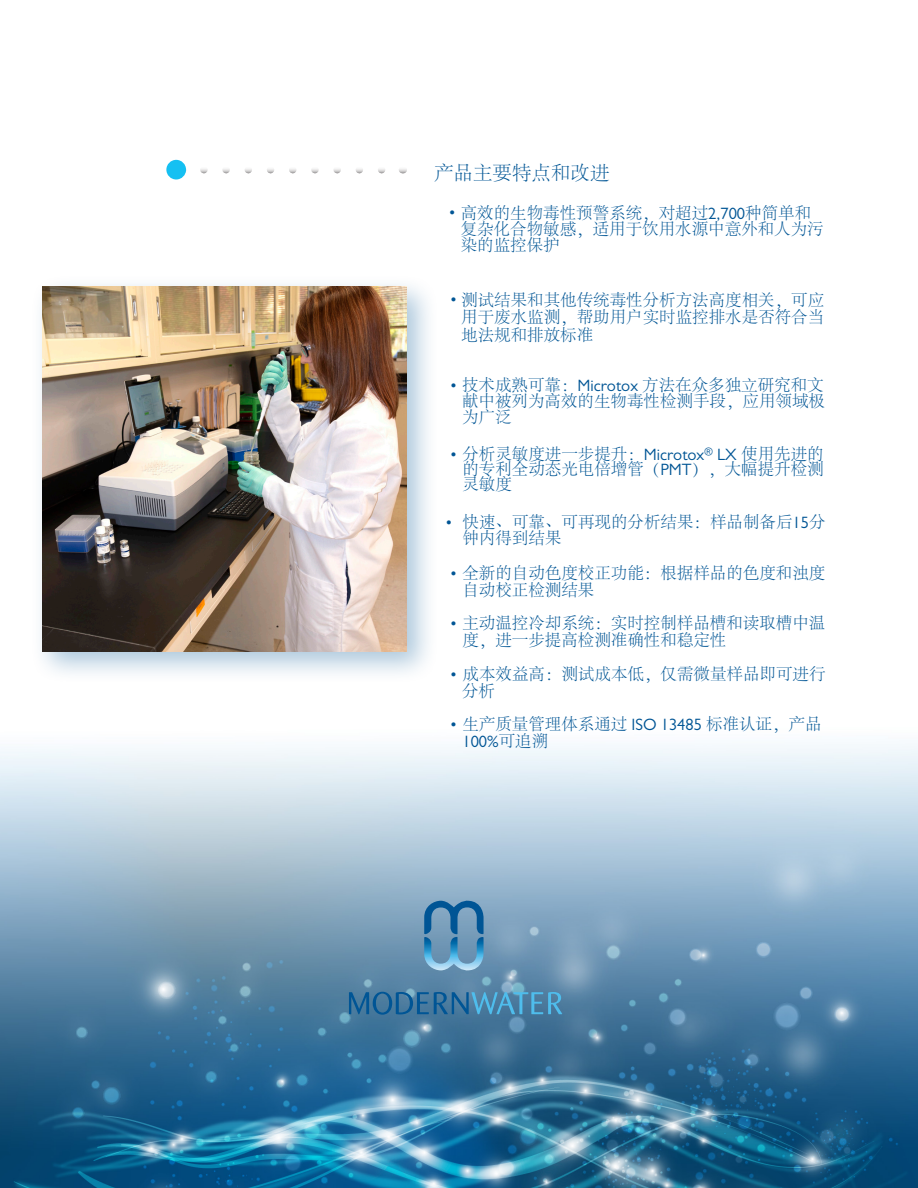
<style>
.page{position:relative;width:918px;height:1188px;background:#fff}
.page>*{position:absolute;margin:0;border:0;box-sizing:border-box;transform-origin:0 0}
.t1{font:300 19.5px "Adobe Song Std";color:#005595}
.t2{font:300 16.5px/17px "Adobe Song Std";color:#005595}
.t3{font:16.5px "Gill Sans";color:#005595}
.s1{font-family:"Gill Sans"}
.s2{font-family:"Gill Sans";font-weight:400}
.s3{font-family:"Adobe Song Std";font-weight:300}
</style>
<div class="page">
<img style="left:0;top:744px;width:918px;height:444px">
<div style="left:30px;top:274px;width:410px;height:410px;background:#005595;opacity:.33"></div>
<img style="left:42px;top:286px;width:364px;height:365px">
<svg style="left:424px;top:900px;width:60px;height:71px;background:#5a91b8"></svg>
<svg style="left:349px;top:992px;width:213px;height:23px;background:#3e7da7"></svg>
<svg style="left:204px;top:169px;width:181px;height:4px"></svg>
<div style="left:166px;top:160px;width:20px;height:20px;background:#15c0f2;border-radius:50%"></div>
<p class="t1" style="left:434px;top:162px;width:177px">产品主要特点和改进</p>
<p class="t2" style="left:461px;top:205px;width:364px;line-height:16.2px;text-indent:-13px"><span class="s1">•</span> 高效的生物毒性预警系统，对超过<span class="s2">2,700</span>种简单和复杂化合物敏感，适用于饮用水源中意外和人为污染的监控保护</p>
<p class="t2" style="left:461px;top:292px;width:365px;line-height:17.7px;text-align:justify;text-indent:-12px"><span class="s1">•</span> 测试结果和其他传统毒性分析方法高度相关，可应用于废水监测，帮助用户实时监控排水是否符合当地法规和排放标准</p>
<p class="t2" style="left:462px;top:378px;width:364px;line-height:16px;text-align:justify;text-indent:-13px"><span class="s1">•</span> 技术成熟可靠：<span class="s2">Microtox</span> 方法在众多独立研究和文献中被列为高效的生物毒性检测手段，应用领域极为广泛</p>
<p class="t2" style="left:462px;top:447px;width:363px;line-height:15.3px;text-align:justify;text-indent:-13px"><span class="s1">•</span> 分析灵敏度进一步提升：<span class="s2">Microtox</span><sup>®</sup> <span class="s2">LX</span> 使用先进的的专利全动态光电倍增管（<span class="s2">PMT</span>），大幅提升检测灵敏度</p>
<p class="t2" style="left:463px;top:515px;width:364px;line-height:15.5px;text-indent:-18px"><span class="s1">•</span> 快速、可靠、可再现的分析结果：样品制备后<span class="s2">15</span>分钟内得到结果</p>
<p class="t2" style="left:462px;top:565px;width:364px;text-indent:-13px"><span class="s1">•</span> 全新的自动色度校正功能：根据样品的色度和浊度自动校正检测结果</p>
<p class="t2" style="left:462px;top:615px;width:364px;text-indent:-13px"><span class="s1">•</span> 主动温控冷却系统：实时控制样品槽和读取槽中温度，进一步提高检测准确性和稳定性</p>
<p class="t2" style="left:462px;top:666px;width:365px;text-indent:-13px"><span class="s1">•</span> 成本效益高：测试成本低，仅需微量样品即可进行分析</p>
<p class="t2" style="left:449px;top:716px;width:374px"><span class="s1">•</span> 生产质量管理体系通过 <span class="s2">ISO 13485</span> 标准认证，产品</p>
<p class="t3" style="left:462px;top:732px;width:87px">100%<span class="s3">可追溯</span></p>
</div>
